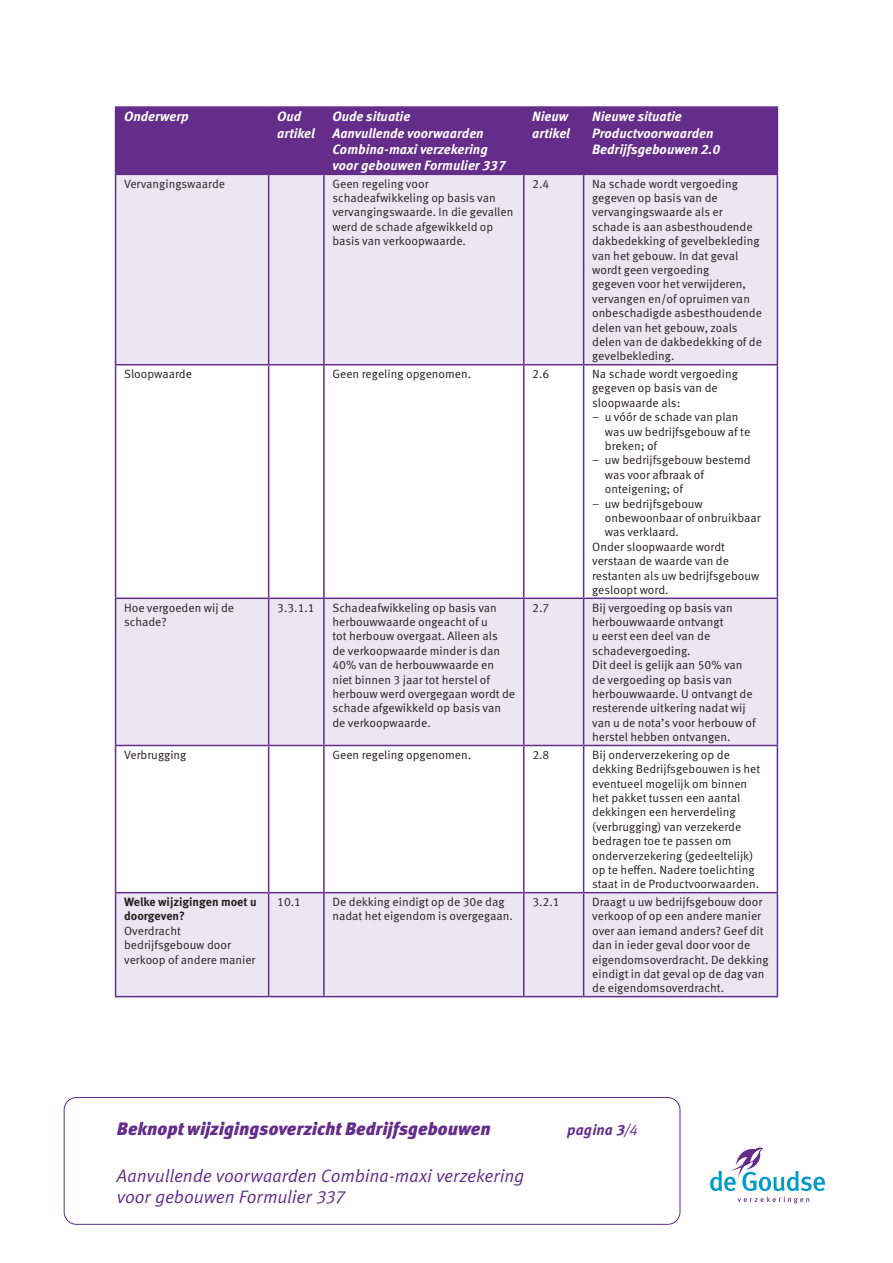
<style>
.page{position:relative;width:893px;height:1263px;background:#fff}
.page>*{position:absolute;margin:0;border:0;box-sizing:border-box;transform-origin:0 0}
.t1{font:18px/21px "Meta OT Norm Ita";letter-spacing:-.01em;color:#642d89}
.t2{font:italic 900 18px "Meta OT";color:#642d89}
.t3{font:italic 700 15px "Meta OT";color:#642d89}
.t4{font:italic 700 13.5px/16.2px "Meta OT";color:#fff}
.t5{font:12px/14.4px "Meta OT Norm";color:#231f20}
.t6{font:700 12px/14.4px "Meta OT";color:#231f20}
.s1{font-family:"Meta OT Norm Ita"}
.s2{font-family:"Meta OT Norm Ita";font-weight:400;font-style:normal}
</style>
<div class="page">
<svg style="left:710px;top:1147px;width:115px;height:56px"></svg>
<div style="left:64px;top:1097px;width:616px;height:128px;border:1px solid #642d89;border-radius:12px"></div>
<div style="left:116px;top:108px;width:661px;height:66px;background:#642d89"></div>
<div style="left:116px;top:175px;width:661px;height:821px;background:#ebe7f2"></div>
<svg style="left:116px;top:365px;width:661px;height:527px"></svg>
<hr style="left:268px;top:108px;width:1px;height:66px;background:#642d89">
<hr style="left:115px;top:175px;width:1px;height:189px;background:#642d89">
<hr style="left:268px;top:175px;width:1px;height:189px;background:#642d89">
<hr style="left:323px;top:175px;width:2px;height:189px;background:#642d89">
<hr style="left:523px;top:175px;width:1px;height:189px;background:#642d89">
<hr style="left:583px;top:175px;width:1px;height:189px;background:#642d89">
<hr style="left:777px;top:175px;width:1px;height:189px;background:#642d89">
<hr style="left:115px;top:364px;width:154px;height:1px;background:#642d89">
<hr style="left:115px;top:365px;width:1px;height:232px;background:#642d89">
<hr style="left:269px;top:364px;width:55px;height:1px;background:#642d89">
<hr style="left:268px;top:365px;width:1px;height:232px;background:#642d89">
<hr style="left:324px;top:364px;width:200px;height:1px;background:#642d89">
<hr style="left:323px;top:365px;width:2px;height:232px;background:#642d89">
<hr style="left:524px;top:364px;width:60px;height:1px;background:#642d89">
<hr style="left:523px;top:365px;width:1px;height:232px;background:#642d89">
<hr style="left:584px;top:364px;width:194px;height:1px;background:#642d89">
<hr style="left:583px;top:365px;width:1px;height:232px;background:#642d89">
<hr style="left:777px;top:365px;width:1px;height:232px;background:#642d89">
<hr style="left:115px;top:597px;width:154px;height:2px;background:#642d89">
<hr style="left:115px;top:599px;width:1px;height:146px;background:#642d89">
<hr style="left:269px;top:597px;width:55px;height:2px;background:#642d89">
<hr style="left:268px;top:599px;width:1px;height:146px;background:#642d89">
<hr style="left:324px;top:597px;width:200px;height:2px;background:#642d89">
<hr style="left:323px;top:599px;width:2px;height:146px;background:#642d89">
<hr style="left:524px;top:597px;width:60px;height:2px;background:#642d89">
<hr style="left:523px;top:599px;width:1px;height:146px;background:#642d89">
<hr style="left:584px;top:597px;width:194px;height:2px;background:#642d89">
<hr style="left:583px;top:599px;width:1px;height:146px;background:#642d89">
<hr style="left:777px;top:599px;width:1px;height:146px;background:#642d89">
<hr style="left:115px;top:745px;width:154px;height:1px;background:#642d89">
<hr style="left:115px;top:746px;width:1px;height:146px;background:#642d89">
<hr style="left:269px;top:745px;width:55px;height:1px;background:#642d89">
<hr style="left:268px;top:746px;width:1px;height:146px;background:#642d89">
<hr style="left:324px;top:745px;width:200px;height:1px;background:#642d89">
<hr style="left:323px;top:746px;width:2px;height:146px;background:#642d89">
<hr style="left:524px;top:745px;width:60px;height:1px;background:#642d89">
<hr style="left:523px;top:746px;width:1px;height:146px;background:#642d89">
<hr style="left:584px;top:745px;width:194px;height:1px;background:#642d89">
<hr style="left:583px;top:746px;width:1px;height:146px;background:#642d89">
<hr style="left:777px;top:746px;width:1px;height:146px;background:#642d89">
<hr style="left:115px;top:892px;width:154px;height:1px;background:#642d89">
<hr style="left:115px;top:893px;width:1px;height:103px;background:#642d89">
<hr style="left:269px;top:892px;width:55px;height:1px;background:#642d89">
<hr style="left:268px;top:893px;width:1px;height:103px;background:#642d89">
<hr style="left:324px;top:892px;width:200px;height:1px;background:#642d89">
<hr style="left:323px;top:893px;width:2px;height:103px;background:#642d89">
<hr style="left:524px;top:892px;width:60px;height:1px;background:#642d89">
<hr style="left:523px;top:893px;width:1px;height:103px;background:#642d89">
<hr style="left:584px;top:892px;width:194px;height:1px;background:#642d89">
<hr style="left:583px;top:893px;width:1px;height:103px;background:#642d89">
<hr style="left:777px;top:893px;width:1px;height:103px;background:#642d89">
<hr style="left:115px;top:996px;width:154px;height:1px;background:#642d89">
<hr style="left:269px;top:996px;width:55px;height:1px;background:#642d89">
<hr style="left:324px;top:996px;width:200px;height:1px;background:#642d89">
<hr style="left:524px;top:996px;width:60px;height:1px;background:#642d89">
<hr style="left:584px;top:996px;width:194px;height:1px;background:#642d89">
<hr style="left:323px;top:108px;width:2px;height:66px;background:#642d89">
<hr style="left:523px;top:108px;width:1px;height:66px;background:#642d89">
<hr style="left:583px;top:108px;width:1px;height:66px;background:#642d89">
<hr style="left:115px;top:106px;width:154px;height:2px;background:#642d89">
<hr style="left:115px;top:108px;width:1px;height:66px;background:#642d89">
<hr style="left:269px;top:106px;width:55px;height:2px;background:#642d89">
<hr style="left:324px;top:106px;width:200px;height:2px;background:#642d89">
<hr style="left:524px;top:106px;width:60px;height:2px;background:#642d89">
<hr style="left:584px;top:106px;width:194px;height:2px;background:#642d89">
<hr style="left:777px;top:108px;width:1px;height:66px;background:#642d89">
<hr style="left:115px;top:174px;width:154px;height:1px;background:#642d89">
<hr style="left:269px;top:174px;width:55px;height:1px;background:#642d89">
<hr style="left:324px;top:174px;width:200px;height:1px;background:#642d89">
<hr style="left:524px;top:174px;width:60px;height:1px;background:#642d89">
<hr style="left:584px;top:174px;width:194px;height:1px;background:#642d89">
<p class="t4" style="left:124px;top:109px;width:66px">Onderwerp</p>
<p class="t4" style="left:277px;top:109px;width:39px">Oud artikel</p>
<p class="t4" style="left:332px;top:109px;width:175px">Oude situatie<br>Aanvullende voorwaarden<br>Combina-maxi verzekering voor gebouwen Formulier 337</p>
<p class="t4" style="left:532px;top:109px;width:39px">Nieuw artikel</p>
<p class="t4" style="left:592px;top:109px;width:129px">Nieuwe situatie<br>Productvoorwaarden<br>Bedrijfsgebouwen 2.0</p>
<p class="t5" style="left:124px;top:176px;width:103px">Vervangingswaarde</p>
<p class="t5" style="left:332px;top:176px;width:182px">Geen regeling voor schadeafwikkeling op basis van vervangingswaarde. In die gevallen werd de schade afgewikkeld op basis van verkoopwaarde.</p>
<p class="t5" style="left:532px;top:176px;width:19px">2.4</p>
<p class="t5" style="left:592px;top:176px;width:171px">Na schade wordt vergoeding gegeven op basis van de vervangingswaarde als er schade is aan asbesthoudende dakbedekking of gevelbekleding van het gebouw. In dat geval wordt geen vergoeding<br>gegeven voor het verwijderen, vervangen en/of opruimen van onbeschadigde asbesthoudende delen van het gebouw, zoals delen van de dakbedekking of de gevelbekleding.</p>
<p class="t5" style="left:124px;top:367px;width:69px">Sloopwaarde</p>
<p class="t5" style="left:332px;top:367px;width:140px">Geen regeling opgenomen.</p>
<p class="t5" style="left:532px;top:367px;width:19px">2.6</p>
<p class="t5" style="left:592px;top:367px;width:147px">Na schade wordt vergoeding gegeven op basis van de sloopwaarde als:</p>
<p class="t5" style="left:605px;top:410px;width:147px;text-indent:-13px"><span class="s1">–</span> u vóór de schade van plan was uw bedrijfsgebouw af te breken; of</p>
<p class="t5" style="left:605px;top:453px;width:147px;text-indent:-13px"><span class="s1">–</span> uw bedrijfsgebouw bestemd was voor afbraak of onteigening; of</p>
<p class="t5" style="left:592px;top:496px;width:112px"><span class="s1">–</span> uw bedrijfsgebouw</p>
<p class="t5" style="left:605px;top:511px;width:157px">onbewoonbaar of onbruikbaar</p>
<p class="t5" style="left:605px;top:525px;width:76px">was verklaard.</p>
<p class="t5" style="left:592px;top:540px;width:134px">Onder sloopwaarde wordt</p>
<p class="t5" style="left:592px;top:554px;width:138px">verstaan de waarde van de</p>
<p class="t5" style="left:592px;top:568px;width:169px">restanten als uw bedrijfsgebouw</p>
<p class="t5" style="left:592px;top:583px;width:78px">gesloopt word.</p>
<p class="t5" style="left:124px;top:600px;width:112px">Hoe vergoeden wij de schade?</p>
<p class="t5" style="left:277px;top:600px;width:39px">3.3.1.1</p>
<p class="t5" style="left:332px;top:600px;width:184px">Schadeafwikkeling op basis van herbouwwaarde ongeacht of u<br>tot herbouw overgaat. Alleen als<br>de verkoopwaarde minder is dan<br>40% van de herbouwwaarde en niet binnen 3 jaar tot herstel of herbouw werd overgegaan wordt de schade afgewikkeld op basis van de verkoopwaarde.</p>
<p class="t5" style="left:532px;top:600px;width:19px">2.7</p>
<p class="t5" style="left:592px;top:600px;width:165px">Bij vergoeding op basis van herbouwwaarde ontvangt<br>u eerst een deel van de schadevergoeding.<br>Dit deel is gelijk aan 50% van de vergoeding op basis van herbouwwaarde. U ontvangt de resterende uitkering nadat wij van u de nota’s voor herbouw of herstel hebben ontvangen.</p>
<p class="t5" style="left:124px;top:747px;width:64px">Verbrugging</p>
<p class="t5" style="left:332px;top:747px;width:140px">Geen regeling opgenomen.</p>
<p class="t5" style="left:532px;top:747px;width:19px">2.8</p>
<p class="t5" style="left:592px;top:747px;width:170px">Bij onderverzekering op de dekking Bedrijfsgebouwen is het eventueel mogelijk om binnen het pakket tussen een aantal dekkingen een herverdeling (verbrugging) van verzekerde bedragen toe te passen om onderverzekering (gedeeltelijk) op te heffen. Nadere toelichting staat in de Productvoorwaarden.</p>
<p class="t6" style="left:124px;top:895px;width:134px">Welke wijzigingen moet u doorgeven?</p>
<p class="t5" style="left:124px;top:923px;width:133px">Overdracht bedrijfsgebouw door verkoop of andere manier</p>
<p class="t5" style="left:277px;top:895px;width:25px">10.1</p>
<p class="t5" style="left:332px;top:895px;width:182px">De dekking eindigt op de 30e dag nadat het eigendom is overgegaan.</p>
<p class="t5" style="left:532px;top:895px;width:29px">3.2.1</p>
<p class="t5" style="left:592px;top:895px;width:178px">Draagt u uw bedrijfsgebouw door verkoop of op een andere manier over aan iemand anders? Geef dit dan in ieder geval door voor de eigendomsoverdracht. De dekking eindigt in dat geval op de dag van de eigendomsoverdracht.</p>
<h1 class="t2" style="left:117px;top:1118px;width:375px">Beknopt wijzigingsoverzicht Bedrijfsgebouwen</h1>
<h1 class="t1" style="left:117px;top:1166px;width:409px">Aanvullende voorwaarden Combina-maxi verzekering voor gebouwen Formulier 337</h1>
<p class="t3" style="left:567px;top:1121px;width:72px">pagina 3<span class="s2">/4</span></p>
</div>
